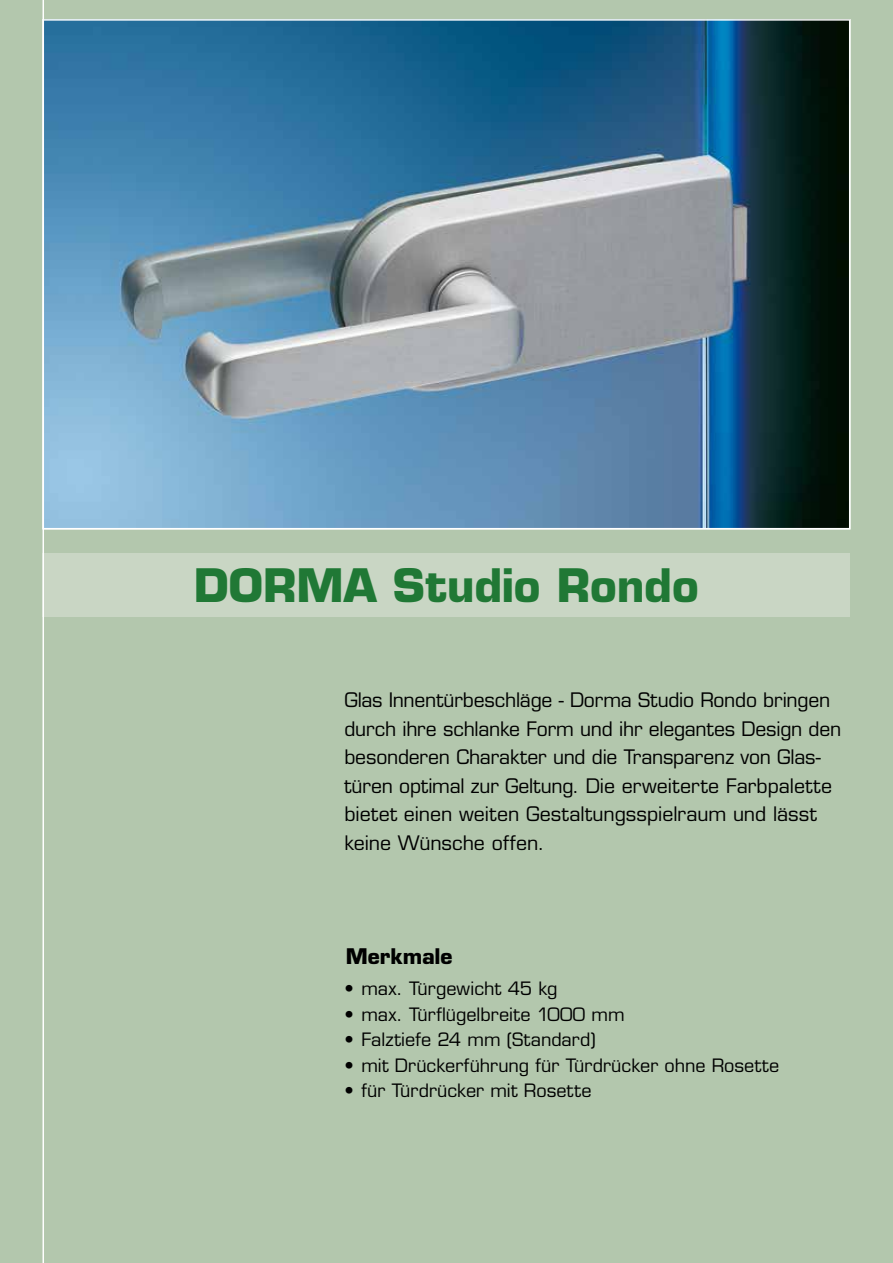
<style>
.page{position:relative;width:893px;height:1263px;background:#b3c7ad}
.page>*{position:absolute;margin:0;border:0;box-sizing:border-box;transform-origin:0 0}
.t1{font:700 45px "Eurostile LT Std";color:#207835}
.t2{font:700 45px "Futura BT";color:#207835}
.t3{font:700 21px "Eurostile LT Std";letter-spacing:-.005em;color:#000}
.t4{font:19.5px/28.5px "Eurostile LT Std";letter-spacing:-.005em;color:#000}
.t5{font:18px "Eurostile LT Std";color:#000}
</style>
<div class="page">
<div style="left:43px;top:553px;width:807px;height:64px;background:#c9d6c4"></div>
<img style="left:46px;top:22px;width:801px;height:504px">
<hr style="left:43px;top:0;width:1px;height:1263px;background:#fff">
<h1 class="t1" style="left:194px;top:557px;width:506px">DORMA Studio Rondo</h1>
<h1 class="t2" style="left:328px;top:558px;width:239px">Mustertext</h1>
<p class="t4" style="left:344px;top:686px;width:498px">Glas Innentürbeschläge - Dorma Studio Rondo bringen durch ihre schlanke Form und ihr elegantes Design den besonderen Charakter und die Transparenz von Glas&shy;türen optimal zur Geltung. Die erweiterte Farbpalette bietet einen weiten Gestaltungsspielraum und lässt keine Wünsche offen.</p>
<p class="t3" style="left:346px;top:943px;width:108px">Merkmale</p>
<p class="t5" style="left:344px;top:978px;width:215px">• max. Türgewicht 45 kg</p>
<p class="t5" style="left:344px;top:1003px;width:282px">• max. Türflügelbreite 1000 mm</p>
<p class="t5" style="left:344px;top:1029px;width:253px">• Falztiefe 24 mm (Standard)</p>
<p class="t5" style="left:344px;top:1054px;width:436px">• mit Drückerführung für Türdrücker ohne Rosette</p>
<p class="t5" style="left:344px;top:1080px;width:249px">• für Türdrücker mit Rosette</p>
</div>
